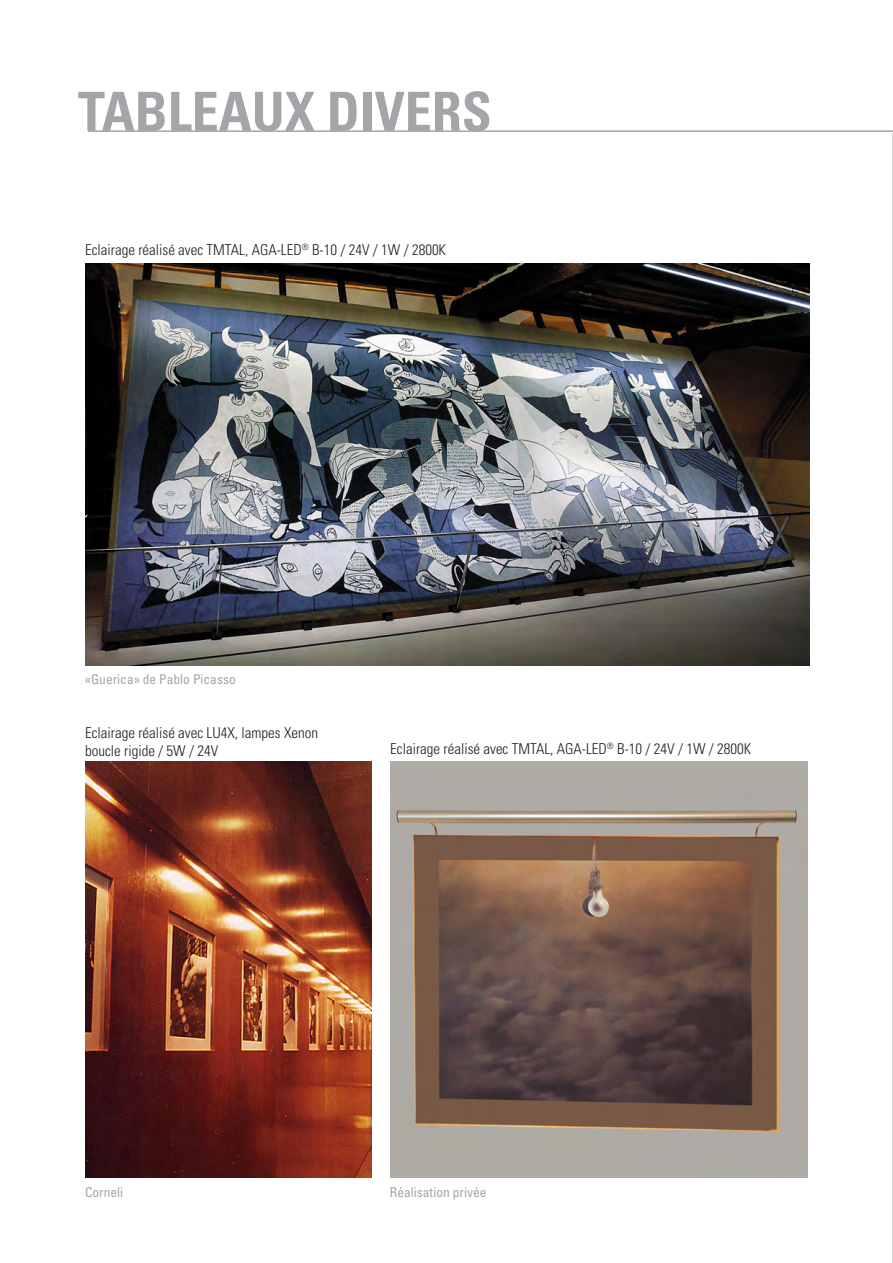
<style>
.page{position:relative;width:893px;height:1263px;background:#fff}
.page>*{position:absolute;margin:0;border:0;box-sizing:border-box;transform-origin:0 0}
.t1{font:700 condensed 54px "Univers LT";color:#a4a5a9}
.t2{font:300 condensed 15px/18px "Univers";color:#231f20}
.t3{font:condensed 13.5px "Univers LT";color:#a4a5a9}
</style>
<div class="page">
<hr style="left:88px;top:130px;width:805px;height:2px;background:#a4a5a9">
<img style="left:85px;top:264px;width:724px;height:402px">
<img style="left:85px;top:762px;width:287px;height:416px">
<img style="left:390px;top:762px;width:418px;height:416px">
<hr style="left:892px;top:133px;width:1px;height:1130px;background:#a4a5a9">
<h1 class="t1" style="left:78px;top:78px;width:415px">TABLEAUX DIVERS</h1>
<p class="t2" style="left:85px;top:240px;width:363px">Eclairage réalisé avec TMTAL, AGA-LED<sup>®</sup> B-10 / 24V / 1W / 2800K</p>
<p class="t3" style="left:85px;top:670px;width:152px">«Guerica» de Pablo Picasso</p>
<p class="t2" style="left:85px;top:724px;width:235px">Eclairage réalisé avec LU4X, lampes Xenon boucle rigide / 5W / 24V</p>
<p class="t2" style="left:390px;top:740px;width:363px">Eclairage réalisé avec TMTAL, AGA-LED<sup>®</sup> B-10 / 24V / 1W / 2800K</p>
<p class="t3" style="left:85px;top:1183px;width:40px">Corneli</p>
<p class="t3" style="left:390px;top:1183px;width:98px">Réalisation privée</p>
</div>
